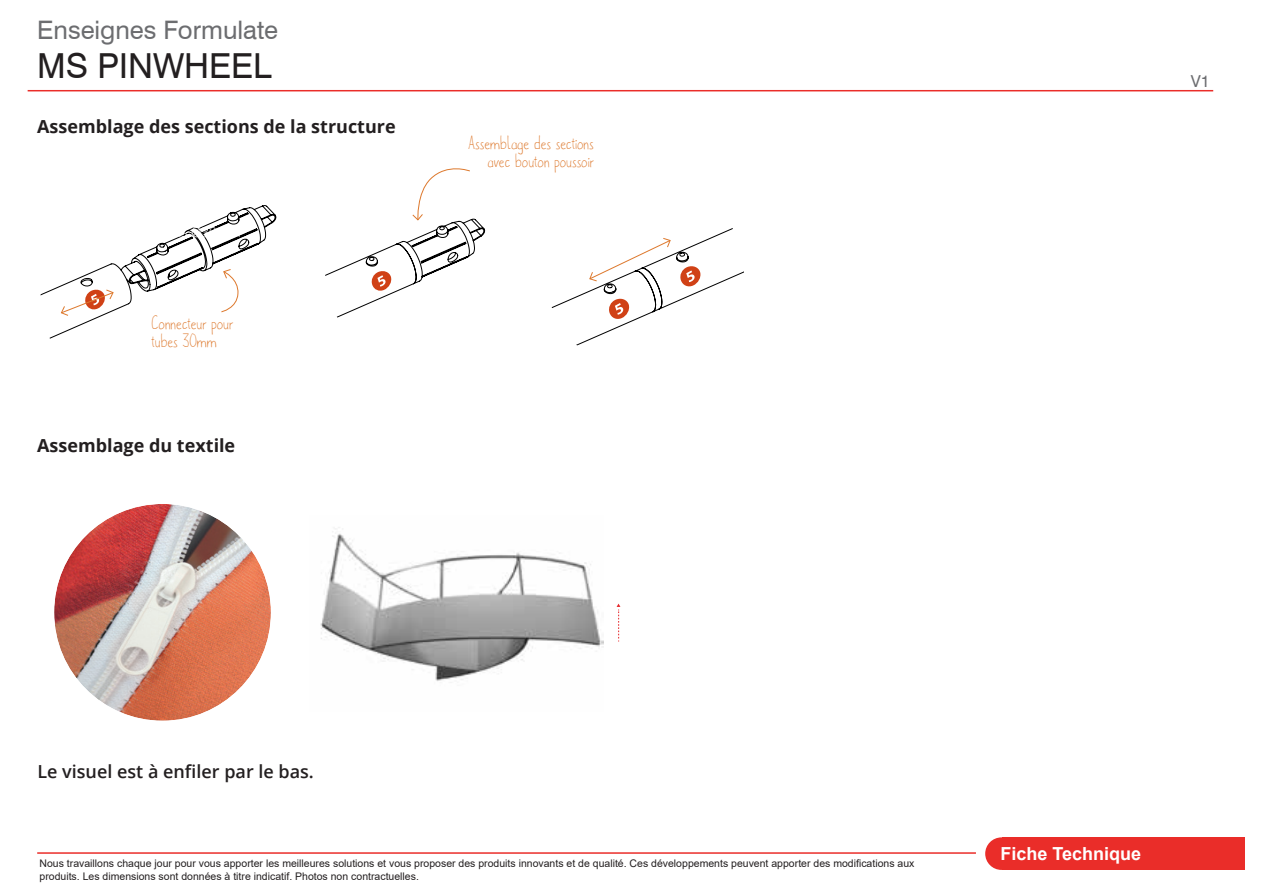
<style>
.page{position:relative;width:1263px;height:893px;background:#fff}
.page>*{position:absolute;margin:0;border:0;box-sizing:border-box;transform-origin:0 0}
.t1{font:34.5px "Swiss 721 BT";color:#231f20}
.t2{font:25.5px "Swiss 721 BT";color:#6c6d70}
.Handwritten_text_-ba{font:18px/18px "metafors";color:#dd782c;text-align:right}
.t3{font:700 18px "Open Sans";color:#231f20}
.t4{font:600 18px "Open Sans";color:#231f20}
.t5{font:700 18px "Arial";color:#fff}
.t6{font:16.5px "Swiss 721 BT";color:#6c6d70}
.t7{font:10.5px/12.6px "Arial";color:#231f20}
</style>
<div class="page">
<svg style="left:325px;top:168px;width:161px;height:150px"></svg>
<svg style="left:40px;top:205px;width:237px;height:134px"></svg>
<svg style="left:60px;top:288px;width:54px;height:28px"></svg>
<svg style="left:551px;top:228px;width:193px;height:118px"></svg>
<svg style="left:221px;top:269px;width:19px;height:44px"></svg>
<img style="left:54px;top:504px;width:217px;height:217px;border-radius:108px">
<div style="left:41px;top:490px;width:243px;height:244px;border:14px solid #fff;border-radius:50%"></div>
<hr style="left:28px;top:90px;width:1185px;height:1px;background:#ea2d29">
<div style="left:985px;top:837px;width:33px;height:33px;background:#ea2d29;border-radius:50%"></div>
<div style="left:1002px;top:837px;width:243px;height:33px;background:#ea2d29"></div>
<hr style="left:37px;top:852px;width:939px;height:2px;background:#ea2d29">
<img style="left:320px;top:527px;width:283px;height:154px">
<svg style="left:617px;top:604px;width:3px;height:37px"></svg>
<p class="t2" style="left:37px;top:15px;width:243px">Enseignes Formulate</p>
<p class="t1" style="left:37px;top:45px;width:236px">MS PINWHEEL</p>
<p class="t3" style="left:37px;top:114px;width:360px">Assemblage des sections de la structure</p>
<p class="Handwritten_text_-ba" style="left:152px;top:314px;width:83px;text-align:left">Connecteur pour tubes 30mm</p>
<p class="t3" style="left:37px;top:433px;width:200px">Assemblage du textile</p>
<p class="Handwritten_text_-ba" style="left:468px;top:134px;width:127px">Assemblage des sections avec bouton poussoir</p>
<p class="t6" style="left:1191px;top:71px;width:21px">V1</p>
<p class="t4" style="left:37px;top:759px;width:278px">Le visuel est à enfiler par le bas.</p>
<p class="t7" style="left:40px;top:857px;width:876px">Nous travaillons chaque jour pour vous apporter les meilleures solutions et vous proposer des produits innovants et de qualité. Ces développements peuvent apporter des modifications aux produits. Les dimensions sont données à titre indicatif. Photos non contractuelles.</p>
<p class="t5" style="left:1000px;top:841px;width:142px">Fiche Technique</p>
</div>
